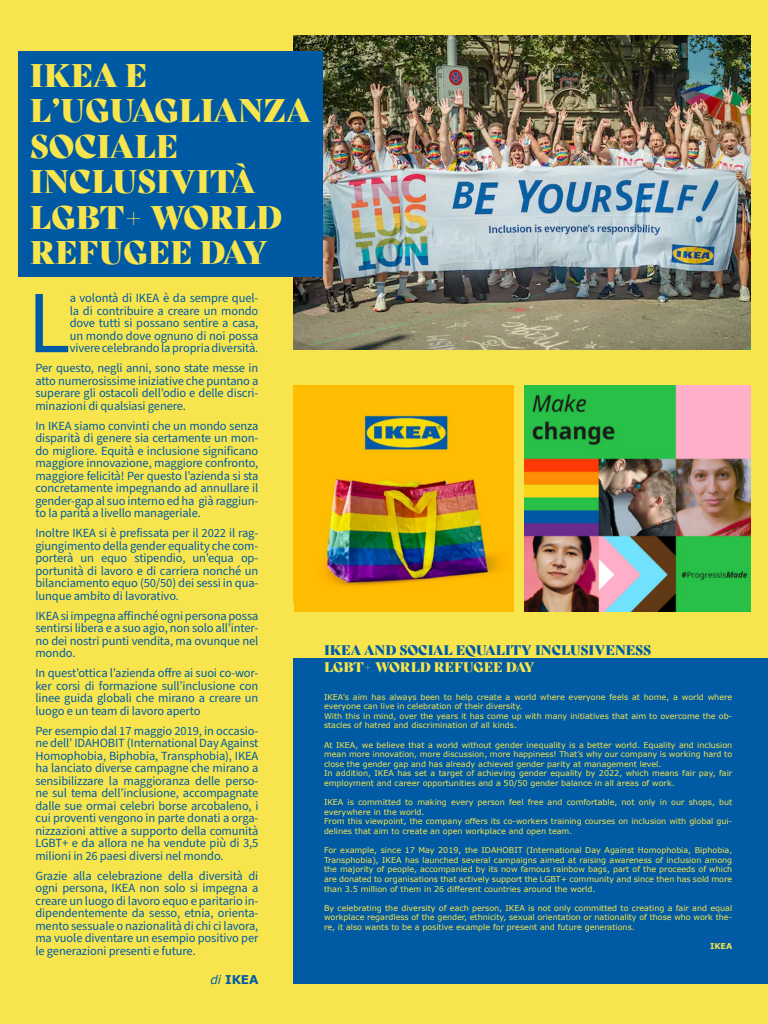
<style>
.page{position:relative;width:768px;height:1024px;background:#f8e54d}
.page>*{position:absolute;margin:0;border:0;box-sizing:border-box;transform-origin:0 0}
.t1{font:88.7px "Source Sans Pro";color:#005ba4}
.t2{font:31.85px/35.4px "Bely Display";color:#f8e54d}
.t3{font:13.5px "Bely Display";color:#005ba4}
.t4{font:13.5px "Bely Display";color:#f8e54d}
.t5{font:12.5px/12.5px "Source Sans Pro";letter-spacing:-.01em;color:#005ba4;text-align:justify}
.t6{font:700 12.05px "Verdana";color:#005ba4}
.t7{font:8px/9.6px "Verdana";color:#f8e54d}
.t8{font:700 8px "Verdana";color:#f8e54d}
.s1{font-weight:400;font-style:italic}
</style>
<div class="page">
<div style="left:294px;top:658px;width:474px;height:326px;background:#005ba4"></div>
<img style="left:294px;top:35px;width:456px;height:315px">
<div style="left:294px;top:386px;width:220px;height:225px;background:#febd01"></div>
<img style="left:322px;top:415px;width:181px;height:171px">
<img style="left:525px;top:386px;width:225px;height:225px">
<div style="left:18px;top:51px;width:305px;height:226px;background:#005aa3"></div>
<h2 class="t2" style="left:30px;top:55px;width:282px">IKEA E<br>L’UGUAGLIANZA<br>SOCIALE<br>INCLUSIVITÀ<br>LGBT+ WORLD<br>REFUGEE DAY</h2>
<h1 class="t1" style="left:27px;top:264px;width:45px">L</h1>
<p class="t5" style="left:70px;top:292px;width:190px">a volontà di IKEA è da sempre quel&shy;la di contribuire a creare un mondo dove tutti si possano sentire a casa, un mondo dove ognuno di noi possa vivere celebrando la propria diversità.</p>
<p class="t5" style="left:35px;top:362px;width:225px">Per questo, negli anni, sono state messe in atto numerosissime iniziative che puntano a superare gli ostacoli dell’odio e delle discri&shy;minazioni di qualsiasi genere.</p>
<p class="t5" style="left:35px;top:420px;width:225px">In IKEA siamo convinti che un mondo senza disparità di genere sia certamente un mon&shy;do migliore. Equità e inclusione significano maggiore innovazione, maggiore confronto, maggiore felicità! Per questo l’azienda si sta concretamente impegnando ad annullare il gender-gap al suo interno ed ha già raggiun&shy;to la parità a livello manageriale.</p>
<p class="t5" style="left:35px;top:527px;width:225px">Inoltre IKEA si è prefissata per il 2022 il rag&shy;giungimento della gender equality che com&shy;porterà un equo stipendio, un’equa op&shy;portunità di lavoro e di carriera nonché un bilanciamento equo (50/50) dei sessi in qua&shy;lunque ambito di lavorativo.</p>
<p class="t5" style="left:35px;top:610px;width:225px">IKEA si impegna affinché ogni persona possa sentirsi libera e a suo agio, non solo all’inter&shy;no dei nostri punti vendita, ma ovunque nel mondo.</p>
<p class="t5" style="left:35px;top:667px;width:225px">In quest’ottica l’azienda offre ai suoi co-wor&shy;ker corsi di formazione sull’inclusione con linee guida globali che mirano a creare un luogo e un team di lavoro aperto</p>
<p class="t5" style="left:35px;top:725px;width:225px">Per esempio dal 17 maggio 2019, in occasio&shy;ne dell’ IDAHOBIT (International Day Against Homophobia, Biphobia, Transphobia), IKEA ha lanciato diverse campagne che mirano a sensibilizzare la maggioranza delle perso&shy;ne sul tema dell’inclusione, accompagnate dalle sue ormai celebri borse arcobaleno, i cui proventi vengono in parte donati a orga&shy;nizzazioni attive a supporto della comunità LGBT+ e da allora ne ha vendute più di 3,5 milioni in 26 paesi diversi nel mondo.</p>
<p class="t5" style="left:35px;top:870px;width:225px">Grazie alla celebrazione della diversità di ogni persona, IKEA non solo si impegna a creare un luogo di lavoro equo e paritario in&shy;dipendentemente da sesso, etnia, orienta&shy;mento sessuale o nazionalità di chi ci lavora, ma vuole diventare un esempio positivo per le generazioni presenti e future.</p>
<p class="t6" style="left:211px;top:971px;width:49px"><span class="s1">di</span> IKEA</p>
<p class="t3" style="left:324px;top:640px;width:329px">IKEA AND SOCIAL EQUALITY INCLUSIVENESS</p>
<p class="t4" style="left:324px;top:656px;width:212px">LGBT+ WORLD REFUGEE DAY</p>
<p class="t7" style="left:324px;top:692px;width:410px">IKEA’s aim has always been to help create a world where everyone feels at home, a world where everyone can live in celebration of their diversity.<br>With this in mind, over the years it has come up with many initiatives that aim to overcome the ob&shy;stacles of hatred and discrimination of all kinds.</p>
<p class="t7" style="left:324px;top:740px;width:410px">At IKEA, we believe that a world without gender inequality is a better world. Equality and inclusion mean more innovation, more discussion, more happiness! That’s why our company is working hard to close the gender gap and has already achieved gender parity at management level.<br>In addition, IKEA has set a target of achieving gender equality by 2022, which means fair pay, fair employment and career opportunities and a 50/50 gender balance in all areas of work.</p>
<p class="t7" style="left:324px;top:798px;width:410px">IKEA is committed to making every person feel free and comfortable, not only in our shops, but everywhere in the world.<br>From this viewpoint, the company offers its co-workers training courses on inclusion with global gui&shy;delines that aim to create an open workplace and open team.</p>
<p class="t7" style="left:324px;top:846px;width:410px;text-align:justify">For example, since 17 May 2019, the IDAHOBIT (International Day Against Homophobia, Biphobia, Transphobia), IKEA has launched several campaigns aimed at raising awareness of inclusion among the majority of people, accompanied by its now famous rainbow bags, part of the proceeds of which are donated to organisations that actively support the LGBT+ community and since then has sold more than 3.5 million of them in 26 different countries around the world.</p>
<p class="t7" style="left:324px;top:903px;width:410px;text-align:justify">By celebrating the diversity of each person, IKEA is not only committed to creating a fair and equal workplace regardless of the gender, ethnicity, sexual orientation or nationality of those who work the&shy;re, it also wants to be a positive example for present and future generations.</p>
<p class="t8" style="left:710px;top:941px;width:24px">IKEA</p>
</div>
